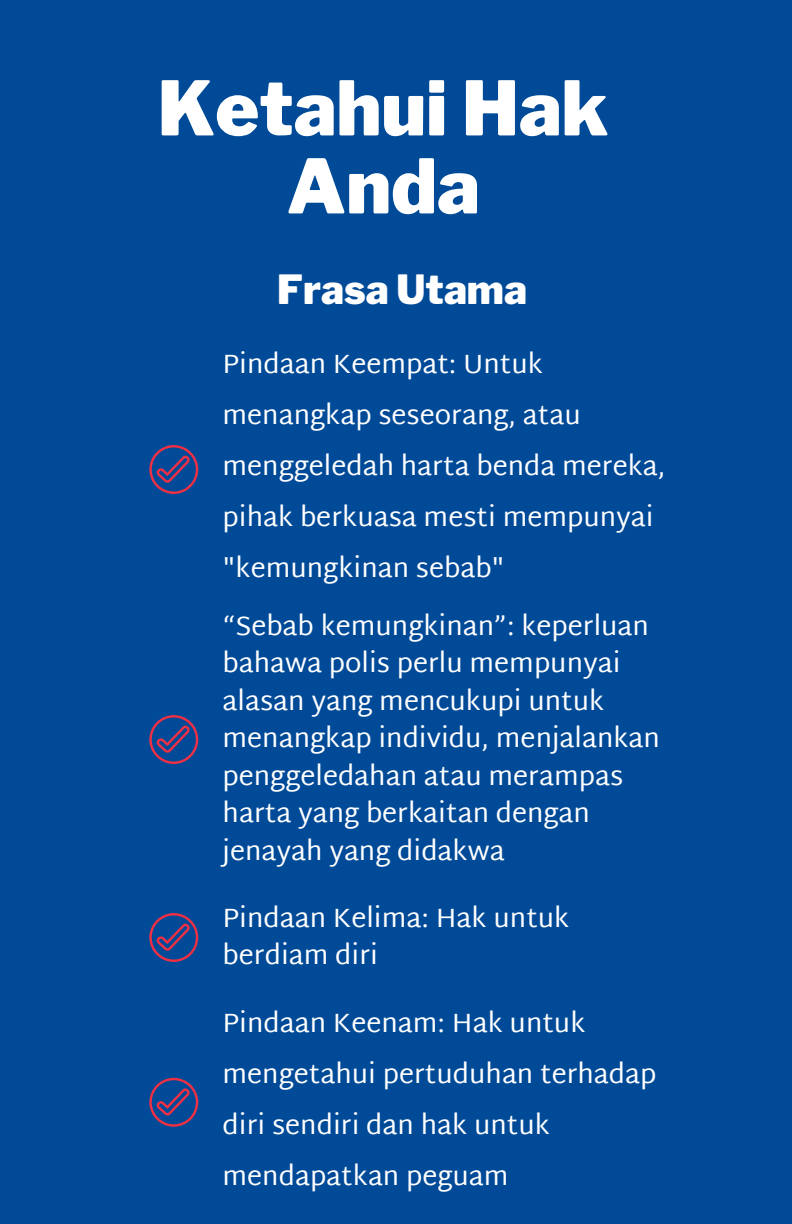
<style>
.page{position:relative;width:792px;height:1224px;background:#004a98}
.page>*{position:absolute;margin:0;border:0;box-sizing:border-box;transform-origin:0 0}
.t1{font:900 74.6px/78px "Libre Franklin";color:#fff;text-align:center}
.t2{font:900 40px "Libre Franklin";color:#fff}
.t3{font:27px/51px "Martel Sans";color:#fff}
</style>
<div class="page">
<svg style="left:149px;top:445px;width:49px;height:49px"></svg>
<svg style="left:149px;top:715px;width:49px;height:49px"></svg>
<svg style="left:149px;top:913px;width:49px;height:49px"></svg>
<svg style="left:149px;top:1078px;width:49px;height:49px"></svg>
<p class="t1" style="left:158px;top:70px;width:452px">Ketahui Hak<br>Anda</p>
<p class="t2" style="left:277px;top:265px;width:251px">Frasa Utama</p>
<p class="t3" style="left:223px;top:339px;width:444px">Pindaan Keempat: Untuk menangkap seseorang, atau menggeledah harta benda mereka, pihak berkuasa mesti mempunyai "kemungkinan sebab"</p>
<p class="t3" style="left:223px;top:607px;width:439px;line-height:37.6px">“Sebab kemungkinan”: keperluan bahawa polis perlu mempunyai alasan yang mencukupi untuk menangkap individu, menjalankan penggeledahan atau merampas harta yang berkaitan dengan jenayah yang didakwa</p>
<p class="t3" style="left:223px;top:898px;width:348px;line-height:37.6px">Pindaan Kelima: Hak untuk berdiam diri</p>
<p class="t3" style="left:223px;top:997px;width:435px">Pindaan Keenam: Hak untuk mengetahui pertuduhan terhadap diri sendiri dan hak untuk mendapatkan peguam</p>
</div>
